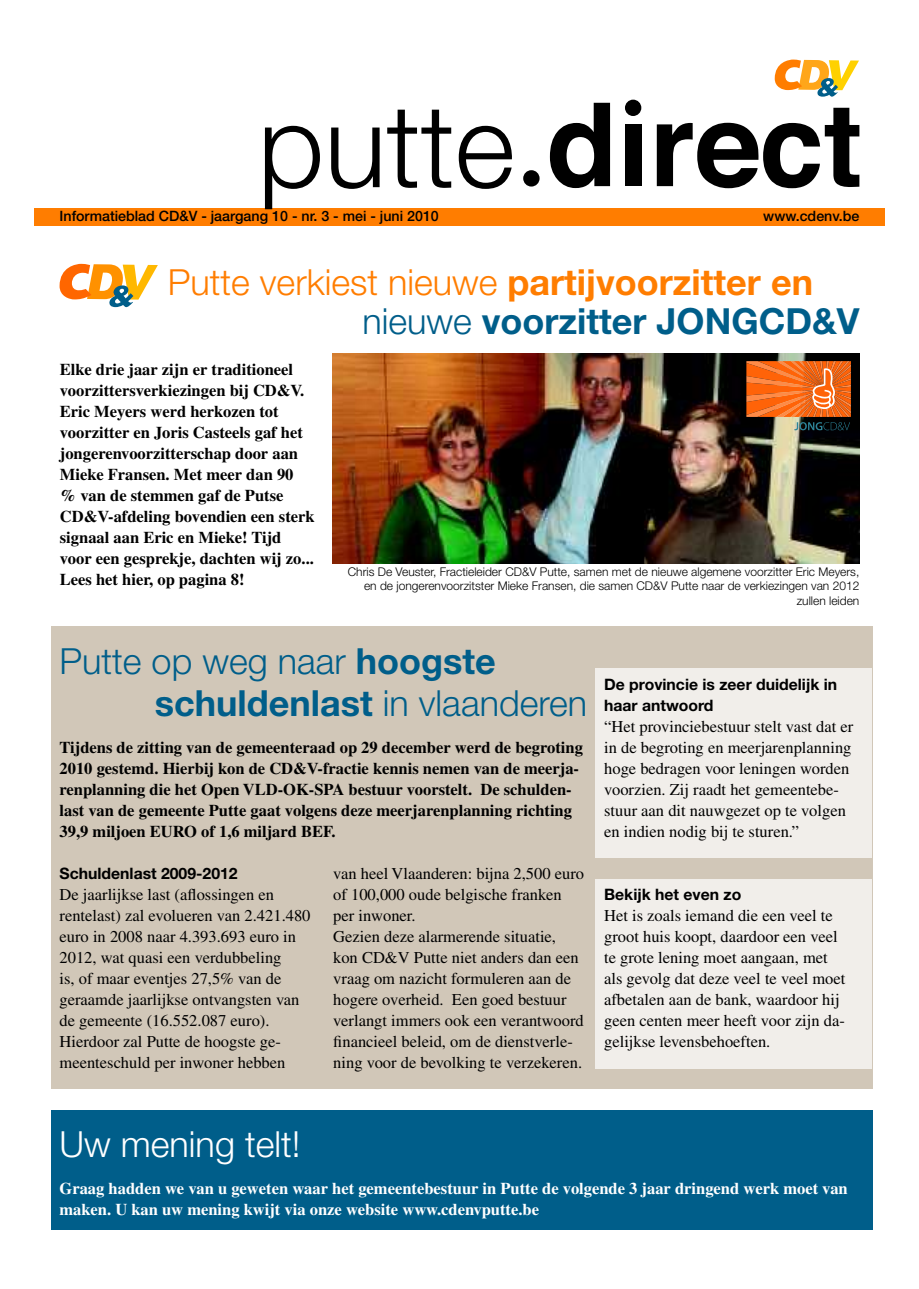
<style>
.page{position:relative;width:919px;height:1289px;background:#fff}
.page>*{position:absolute;margin:0;border:0;box-sizing:border-box;transform-origin:0 0}
.t1{font:300 115.5px "Helvetica Neue LT Std";color:#000}
.t2{font:300 36px/39px "Helvetica Neue LT Std";color:#ff7d00}
.t3{font:300 36px/42px "Helvetica Neue LT Std";color:#005e8a}
.t4{font:300 36px "Helvetica Neue LT Std";color:#fff}
.t5{font:16.5px/21px "Times LT Std";color:#000}
.t6{font:700 16.5px/21px "Times LT Std";color:#000}
.t7{font:700 16.5px/21px "Times LT Std";color:#fff}
.t8{font:700 15.75px/21px "Helvetica Neue LT Std";color:#000}
.t9{font:500 14.25px "Helvetica Neue LT Std";color:#000}
.t10{font:300 12px/14.4px "Helvetica Neue LT Std";color:#000;text-align:right}
.s1{font-weight:700}
.s2{color:#005e8a}
.s3{font-weight:700;color:#005e8a}
</style>
<div class="page">
<svg style="left:59px;top:264px;width:99px;height:43px"></svg>
<img style="left:332px;top:354px;width:527px;height:210px">
<div style="left:51px;top:627px;width:821px;height:462px;background:#d1c7b8"></div>
<div style="left:34px;top:208px;width:850px;height:17px;background:#ff7d00"></div>
<svg style="left:550px;top:103px;width:60px;height:85px"></svg>
<div style="left:625px;top:124px;width:16px;height:62px;background:#000"></div>
<svg style="left:656px;top:108px;width:203px;height:80px"></svg>
<div style="left:523px;top:170px;width:16px;height:16px;background:#000;border-radius:50%"></div>
<div style="left:625px;top:100px;width:16px;height:16px;background:#000;border-radius:50%"></div>
<svg style="left:774px;top:59px;width:84px;height:38px"></svg>
<svg style="left:746px;top:361px;width:104px;height:69px;background:#d0692a"></svg>
<div style="left:51px;top:1110px;width:821px;height:119px;background:#005e8a"></div>
<div style="left:595px;top:669px;width:277px;height:189px;background:#f1eeea"></div>
<div style="left:595px;top:879px;width:277px;height:189px;background:#f1eeea"></div>
<p class="t1" style="left:258px;top:75px;width:258px">putte</p>
<p class="t9" style="left:60px;top:208px;width:381px">Informatieblad CD&amp;V - jaargang 10 - nr. 3 - mei - juni 2010</p>
<p class="t9" style="left:763px;top:208px;width:98px">www.cdenv.be</p>
<p class="t2" style="left:362px;top:262px;width:498px;text-indent:-194px">Putte verkiest nieuwe <span class="s1">partijvoorzitter en </span><span class="s2">nieuwe</span> <span class="s3">voorzitter JONGCD&amp;V</span></p>
<p class="t6" style="left:60px;top:358px;width:256px">Elke drie jaar zijn er traditioneel voorzittersverkiezingen bij CD&amp;V.<br>Eric Meyers werd herkozen tot voorzitter en Joris Casteels gaf het jongerenvoorzitterschap door aan<br>Mieke Fransen. Met meer dan 90<br>% van de stemmen gaf de Putse<br>CD&amp;V-afdeling bovendien een sterk signaal aan Eric en Mieke! Tijd voor een gesprekje, dachten wij zo...<br>Lees het hier, op pagina 8!</p>
<p class="t10" style="left:348px;top:564px;width:513px">Chris De Veuster, Fractieleider CD&amp;V Putte, samen met de nieuwe algemene voorzitter Eric Meyers, en de jongerenvoorzitster Mieke Fransen, die samen CD&amp;V Putte naar de verkiezingen van 2012 zullen leiden</p>
<p class="t3" style="left:155px;top:639px;width:434px;text-indent:-95px">Putte op weg naar <span class="s1">hoogste schuldenlast</span> in vlaanderen</p>
<p class="t6" style="left:60px;top:736px;width:525px">Tijdens de zitting van de gemeenteraad op 29 december werd de begroting 2010 gestemd. Hierbij kon de CD&amp;V-fractie kennis nemen van de meerja&shy;renplanning die het Open VLD-OK-SPA bestuur voorstelt. De schulden&shy;last van de gemeente Putte gaat volgens deze meerjarenplanning richting 39,9 miljoen EURO of 1,6 miljard BEF.</p>
<p class="t8" style="left:60px;top:862px;width:179px">Schuldenlast 2009-2012</p>
<p class="t5" style="left:60px;top:883px;width:252px">De jaarlijkse last (aflossingen en rentelast) zal evolueren van 2.421.480 euro in 2008 naar 4.393.693 euro in 2012, wat quasi een verdubbeling<br>is, of maar eventjes 27,5% van de geraamde jaarlijkse ontvangsten van de gemeente (16.552.087 euro).<br>Hierdoor zal Putte de hoogste ge&shy;meenteschuld per inwoner hebben</p>
<p class="t5" style="left:333px;top:862px;width:252px">van heel Vlaanderen: bijna 2,500 euro of 100,000 oude belgische franken per inwoner.<br>Gezien deze alarmerende situatie, kon CD&amp;V Putte niet anders dan een vraag om nazicht formuleren aan de hogere overheid. Een goed bestuur verlangt immers ook een verantwoord financieel beleid, om de dienstverle&shy;ning voor de bevolking te verzekeren.</p>
<p class="t8" style="left:604px;top:673px;width:234px">De provincie is zeer duidelijk in haar antwoord</p>
<p class="t5" style="left:604px;top:715px;width:251px">“Het provinciebestuur stelt vast dat er in de begroting en meerjarenplanning hoge bedragen voor leningen worden voorzien. Zij raadt het gemeentebe&shy;stuur aan dit nauwgezet op te volgen en indien nodig bij te sturen.”</p>
<p class="t8" style="left:604px;top:883px;width:139px">Bekijk het even zo</p>
<p class="t5" style="left:604px;top:904px;width:243px">Het is zoals iemand die een veel te groot huis koopt, daardoor een veel te grote lening moet aangaan, met als gevolg dat deze veel te veel moet afbetalen aan de bank, waardoor hij geen centen meer heeft voor zijn da&shy;gelijkse levensbehoeften.</p>
<p class="t4" style="left:60px;top:1121px;width:242px">Uw mening telt!</p>
<p class="t7" style="left:60px;top:1177px;width:789px">Graag hadden we van u geweten waar het gemeentebestuur in Putte de volgende 3 jaar dringend werk moet van maken. U kan uw mening kwijt via onze website www.cdenvputte.be</p>
</div>
